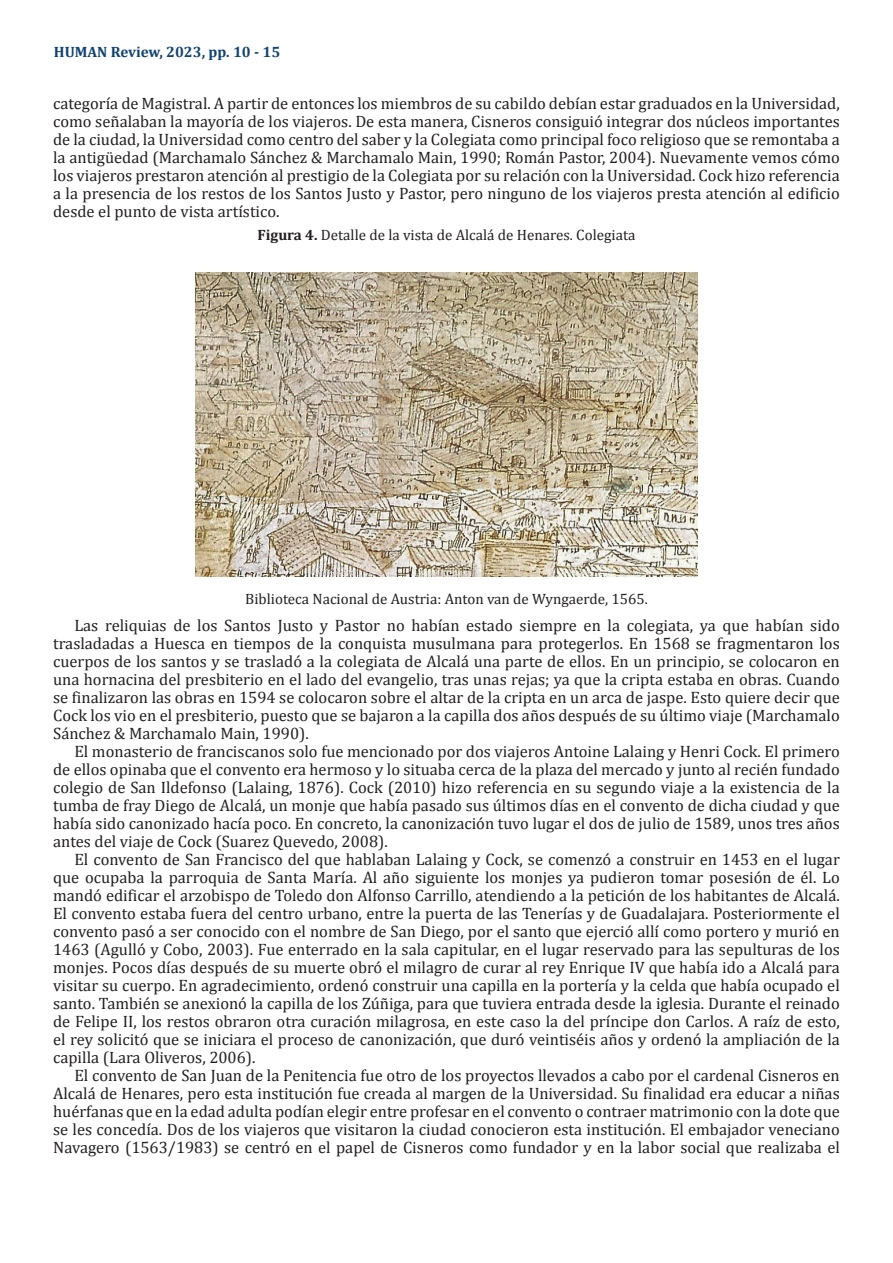
<style>
.page{position:relative;width:893px;height:1263px;background:#fff}
.page>*{position:absolute;margin:0;border:0;box-sizing:border-box;transform-origin:0 0}
.Parrafos-siguientes{font:16.5px/18px "Cambria";color:#231f20;text-align:justify}
.Fuente-Tablas{font:15px "Cambria";color:#231f20}
.t1{font:700 15px "Cambria";color:#104370}
.s1{font-weight:700}
</style>
<div class="page">
<img style="left:195px;top:272px;width:502px;height:304px">
<p class="t1" style="left:54px;top:41px;width:228px">HUMAN Review, 2023, pp. 10 - 15</p>
<p class="Parrafos-siguientes" style="left:53px;top:94px;width:788px">categoría de Magistral. A partir de entonces los miembros de su cabildo debían estar graduados en la Universidad, como señalaban la mayoría de los viajeros. De esta manera, Cisneros consiguió integrar dos núcleos importantes de la ciudad, la Universidad como centro del saber y la Colegiata como principal foco religioso que se remontaba a la antigüedad (Marchamalo Sánchez &amp; Marchamalo Main, 1990; Román Pastor, 2004). Nuevamente vemos cómo los viajeros prestaron atención al prestigio de la Colegiata por su relación con la Universidad. Cock hizo referencia a la presencia de los restos de los Santos Justo y Pastor, pero ninguno de los viajeros presta atención al edificio desde el punto de vista artístico.</p>
<p class="Fuente-Tablas" style="left:258px;top:226px;width:379px"><span class="s1">Figura 4.</span> Detalle de la vista de Alcalá de Henares. Colegiata</p>
<p class="Fuente-Tablas" style="left:245px;top:590px;width:404px">Biblioteca Nacional de Austria: Anton van de Wyngaerde, 1565.</p>
<p class="Parrafos-siguientes" style="left:53px;top:616px;width:788px;text-indent:21px">Las reliquias de los Santos Justo y Pastor no habían estado siempre en la colegiata, ya que habían sido trasladadas a Huesca en tiempos de la conquista musulmana para protegerlos. En 1568 se fragmentaron los cuerpos de los santos y se trasladó a la colegiata de Alcalá una parte de ellos. En un principio, se colocaron en una hornacina del presbiterio en el lado del evangelio, tras unas rejas; ya que la cripta estaba en obras. Cuando se finalizaron las obras en 1594 se colocaron sobre el altar de la cripta en un arca de jaspe. Esto quiere decir que Cock los vio en el presbiterio, puesto que se bajaron a la capilla dos años después de su último viaje (Marchamalo Sánchez &amp; Marchamalo Main, 1990).</p>
<p class="Parrafos-siguientes" style="left:53px;top:742px;width:788px;text-indent:21px">El monasterio de franciscanos solo fue mencionado por dos viajeros Antoine Lalaing y Henri Cock. El primero de ellos opinaba que el convento era hermoso y lo situaba cerca de la plaza del mercado y junto al recién fundado colegio de San Ildefonso (Lalaing, 1876). Cock (2010) hizo referencia en su segundo viaje a la existencia de la tumba de fray Diego de Alcalá, un monje que había pasado sus últimos días en el convento de dicha ciudad y que había sido canonizado hacía poco. En concreto, la canonización tuvo lugar el dos de julio de 1589, unos tres años antes del viaje de Cock (Suarez Quevedo, 2008).</p>
<p class="Parrafos-siguientes" style="left:53px;top:850px;width:788px;text-indent:21px">El convento de San Francisco del que hablaban Lalaing y Cock, se comenzó a construir en 1453 en el lugar que ocupaba la parroquia de Santa María. Al año siguiente los monjes ya pudieron tomar posesión de él. Lo mandó edificar el arzobispo de Toledo don Alfonso Carrillo, atendiendo a la petición de los habitantes de Alcalá.<br>El convento estaba fuera del centro urbano, entre la puerta de las Tenerías y de Guadalajara. Posteriormente el convento pasó a ser conocido con el nombre de San Diego, por el santo que ejerció allí como portero y murió en 1463 (Agulló y Cobo, 2003). Fue enterrado en la sala capitular, en el lugar reservado para las sepulturas de los monjes. Pocos días después de su muerte obró el milagro de curar al rey Enrique IV que había ido a Alcalá para visitar su cuerpo. En agradecimiento, ordenó construir una capilla en la portería y la celda que había ocupado el santo. También se anexionó la capilla de los Zúñiga, para que tuviera entrada desde la iglesia. Durante el reinado de Felipe II, los restos obraron otra curación milagrosa, en este caso la del príncipe don Carlos. A raíz de esto, el rey solicitó que se iniciara el proceso de canonización, que duró veintiséis años y ordenó la ampliación de la capilla (Lara Oliveros, 2006).</p>
<p class="Parrafos-siguientes" style="left:53px;top:1066px;width:788px;text-indent:21px">El convento de San Juan de la Penitencia fue otro de los proyectos llevados a cabo por el cardenal Cisneros en Alcalá de Henares, pero esta institución fue creada al margen de la Universidad. Su finalidad era educar a niñas huérfanas que en la edad adulta podían elegir entre profesar en el convento o contraer matrimonio con la dote que se les concedía. Dos de los viajeros que visitaron la ciudad conocieron esta institución. El embajador veneciano Navagero (1563/1983) se centró en el papel de Cisneros como fundador y en la labor social que realizaba el</p>
</div>
